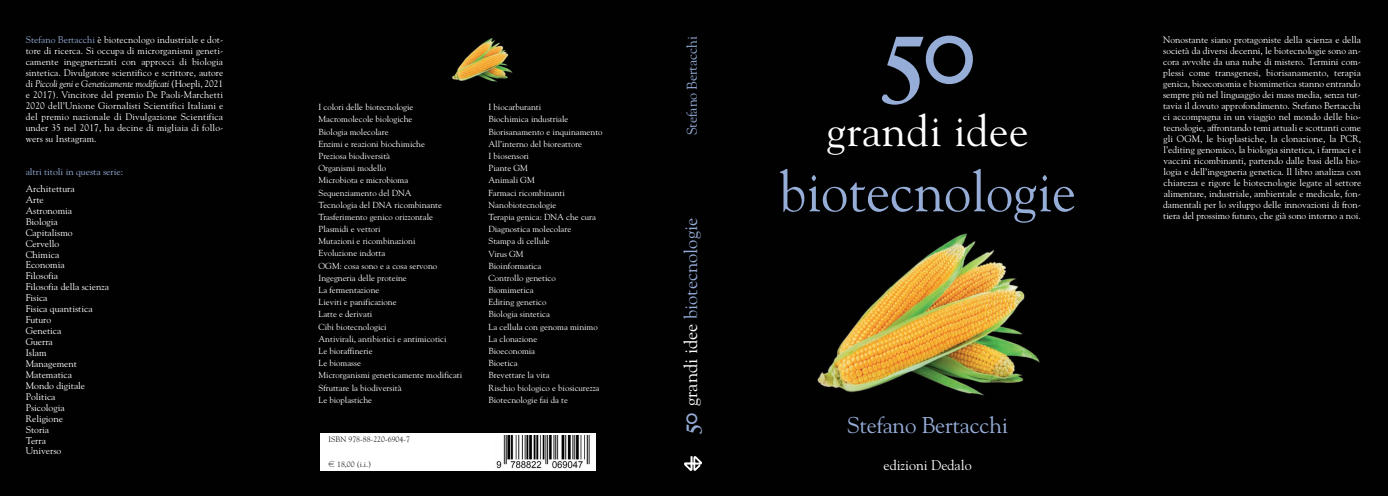
<style>
.page{position:relative;width:1388px;height:496px;background:#010101}
.page>*{position:absolute;margin:0;border:0;box-sizing:border-box;transform-origin:0 0}
.t1{font:100.62px "Sabon Bold Os F";color:#96add8}
.t2{font:56.88px "Goudy";color:#96add8;scale:.95 1}
.t3{font:43.75px "Goudy";letter-spacing:.015em;color:#fff}
.t4{font:22.75px "Goudy";letter-spacing:-.01em;color:#96add8}
.t5{font:18.38px "Goudy";color:#96add8}
.t6{font:14px "Goudy";letter-spacing:-.01em;color:#96add8}
.t7{font:14px "Goudy";color:#fff}
.t8{font:9.62px/10.9px "Goudy";color:#fff;text-align:justify}
.t9{font:9.62px "Goudy";color:#96add8}
.t10{font:8.75px/12.2px "Goudy";color:#fff}
.t11{font:7.88px "Goudy";color:#231f20}
.s1{color:#96add8}
.s2{font-style:italic}
.s3{font-family:"Sabon Bold Os F";font-size:22.75px}
.s4{color:#fff}
</style>
<div class="page">
<img style="left:817px;top:233px;width:223px;height:163px">
<img style="left:685px;top:456px;width:16px;height:14px">
<div style="left:320px;top:433px;width:275px;height:37px;background:#fff"></div>
<img style="left:496px;top:436px;width:94px;height:33px">
<img style="left:451px;top:38px;width:62px;height:44px">
<p class="t8" style="left:26px;top:35px;width:199px"><span class="s1">Stefano Bertacchi</span> è biotecnologo industriale e dot&shy;tore di ricerca. Si occupa di microrganismi geneti&shy;camente ingegnerizzati con approcci di biologia sintetica. Divulgatore scientifico e scrittore, autore di <span class="s2">Piccoli geni</span> e <span class="s2">Geneticamente modificati</span> (Hoepli, 2021 e 2017). Vincitore del premio De Paoli-Marchetti 2020 dell’Unione Giornalisti Scientifici Italiani e del premio nazionale di Divulgazione Scientifica under 35 nel 2017, ha decine di migliaia di follo&shy;wers su Instagram.</p>
<p class="t9" style="left:26px;top:166px;width:99px">altri titoli in questa serie:</p>
<p class="t8" style="left:26px;top:183px;width:85px;text-align:left">Architettura<br>Arte<br>Astronomia<br>Biologia<br>Capitalismo<br>Cervello<br>Chimica<br>Economia<br>Filosofia<br>Filosofia della scienza<br>Fisica<br>Fisica quantistica<br>Futuro<br>Genetica<br>Guerra<br>Islam<br>Management<br>Matematica<br>Mondo digitale<br>Politica<br>Psicologia<br>Religione<br>Storia<br>Terra<br>Universo</p>
<p class="t10" style="left:318px;top:101px;width:145px">I colori delle biotecnologie<br>Macromolecole biologiche<br>Biologia molecolare<br>Enzimi e reazioni biochimiche<br>Preziosa biodiversità<br>Organismi modello<br>Microbiota e microbioma<br>Sequenziamento del DNA<br>Tecnologia del DNA ricombinante<br>Trasferimento genico orizzontale<br>Plasmidi e vettori<br>Mutazioni e ricombinazioni<br>Evoluzione indotta<br>OGM: cosa sono e a cosa servono<br>Ingegneria delle proteine<br>La fermentazione<br>Lieviti e panificazione<br>Latte e derivati<br>Cibi biotecnologici<br>Antivirali, antibiotici e antimicotici<br>Le bioraffinerie<br>Le biomasse<br>Microrganismi geneticamente modificati<br>Sfruttare la biodiversità<br>Le bioplastiche</p>
<p class="t10" style="left:488px;top:101px;width:116px">I biocarburanti<br>Biochimica industriale<br>Biorisanamento e inquinamento<br>All’interno del bioreattore<br>I biosensori<br>Piante GM<br>Animali GM<br>Farmaci ricombinanti<br>Nanobiotecnologie<br>Terapia genica: DNA che cura<br>Diagnostica molecolare<br>Stampa di cellule<br>Virus GM<br>Bioinformatica<br>Controllo genetico<br>Biomimetica<br>Editing genetico<br>Biologia sintetica<br>La cellula con genoma minimo<br>La clonazione<br>Bioeconomia<br>Bioetica<br>Brevettare la vita<br>Rischio biologico e biosicurezza<br>Biotecnologie fai da te</p>
<p class="t11" style="left:329px;top:434px;width:83px">ISBN 978-88-220-6904-7</p>
<p class="t11" style="left:337px;top:459px;width:36px">18,00 (i.i.)</p>
<h1 class="t1" style="left:877px;top:6px;width:102px">50</h1>
<h3 class="t3" style="left:827px;top:106px;width:203px">grandi idee</h3>
<h2 class="t2" style="left:779px;top:158px;width:314px">biotecnologie</h2>
<h3 class="t6" style="left:684px;top:135px;width:101px;rotate:-90deg">Stefano Bertacchi</h3>
<p class="t8" style="left:1163px;top:35px;width:200px">Nonostante siano protagoniste della scienza e della società da diversi decenni, le biotecnologie sono an&shy;cora avvolte da una nube di mistero. Termini com&shy;plessi come transgenesi, biorisanamento, terapia genica, bioeconomia e biomimetica stanno entrando sempre più nel linguaggio dei mass media, senza tut&shy;tavia il dovuto approfondimento. Stefano Bertacchi ci accompagna in un viaggio nel mondo delle bio&shy;tecnologie, affrontando temi attuali e scottanti come gli OGM, le bioplastiche, la clonazione, la PCR, l’editing genomico, la biologia sintetica, i farmaci e i vaccini ricombinanti, partendo dalle basi della bio&shy;logia e dell’ingegneria genetica. Il libro analizza con chiarezza e rigore le biotecnologie legate al settore alimentare, industriale, ambientale e medicale, fon&shy;damentali per lo sviluppo delle innovazioni di fron&shy;tiera del prossimo futuro, che già sono intorno a noi.</p>
<h3 class="t5" style="left:680px;top:434px;width:218px;rotate:-90deg"><span class="s3">50</span> <span class="s4">grandi idee</span> biotecnologie</h3>
<h3 class="t4" style="left:847px;top:412px;width:163px">Stefano Bertacchi</h3>
<h3 class="t7" style="left:883px;top:457px;width:90px">edizioni Dedalo</h3>
</div>
